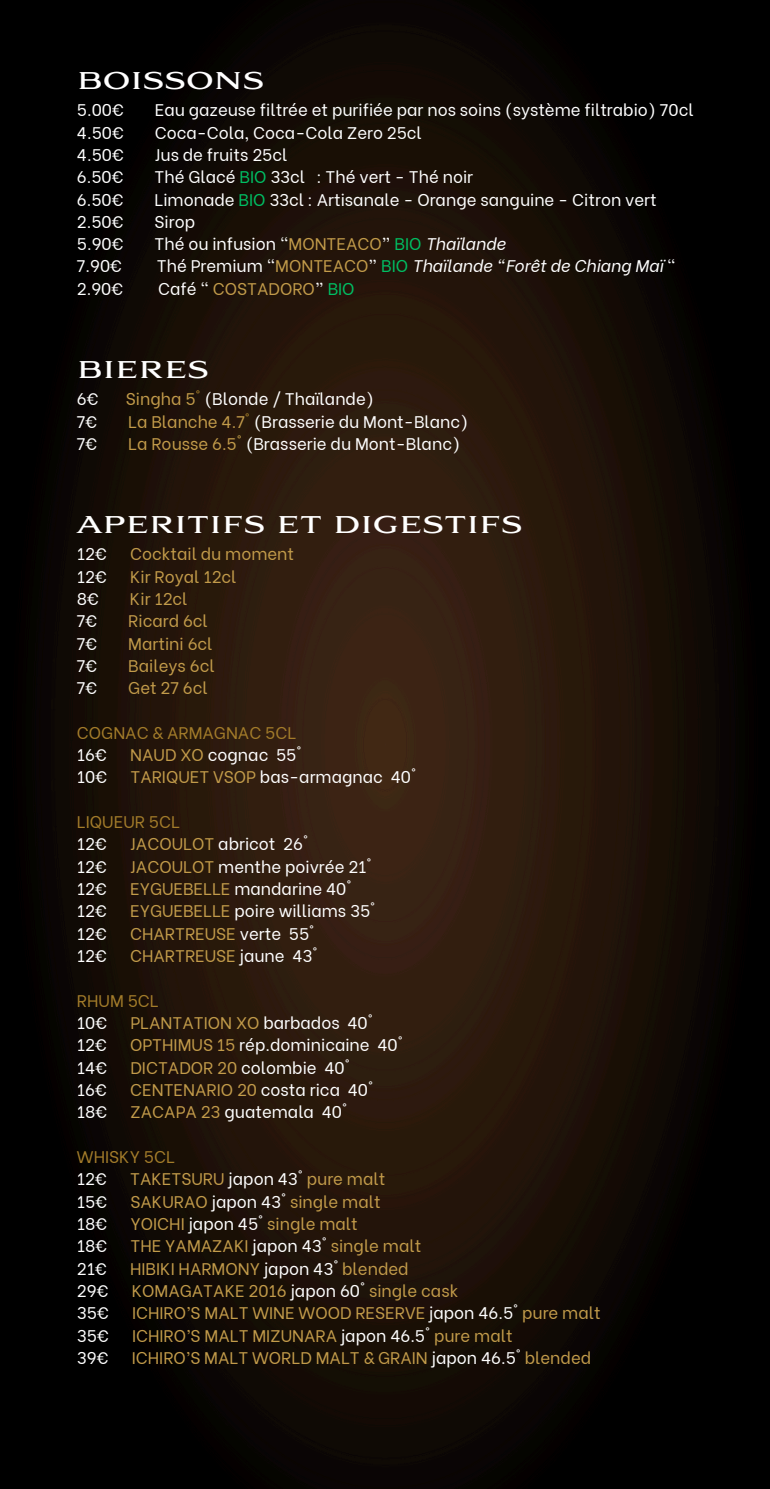
<style>
.page{position:relative;width:770px;height:1489px;background:#fff}
.page>*{position:absolute;margin:0;border:0;box-sizing:border-box;transform-origin:0 0}
.t1{font:27.3px "Aviano Serif W00";color:#fff}
.t2{font:16.8px "Be Vietnam";color:#fff}
.t3{font:16.8px "Be Vietnam";color:#c29b4a}
.t4{font:16.8px/22.4px "Be Vietnam";color:#a37c2a}
.t5{font:italic 16.8px "Be Vietnam";color:#fff}
.s1{color:#00bf63}
.s2{color:#c29b4a}
.s3{font-style:italic}
.s4{font-style:normal}
.s5{font-style:normal;color:#c29b4a}
.s6{font-style:normal;color:#00bf63}
.s7{color:#fff}
.s8{color:#a37c2a}
</style>
<div class="page">
<img style="left:0;top:0;width:769px;height:1488px">
<p class="t1" style="left:77px;top:61px;width:189px">BOISSONS</p>
<p class="t2" style="left:77px;top:96px;width:48px">5.00€</p>
<p class="t2" style="left:155px;top:96px;width:540px">Eau gazeuse filtrée et purifiée par nos soins (système filtrabio) 70cl</p>
<p class="t2" style="left:77px;top:118px;width:48px">4.50€</p>
<p class="t2" style="left:155px;top:118px;width:268px">Coca-Cola, Coca-Cola Zero 25cl</p>
<p class="t2" style="left:77px;top:141px;width:48px">4.50€</p>
<p class="t2" style="left:155px;top:141px;width:134px">Jus de fruits 25cl</p>
<p class="t2" style="left:77px;top:163px;width:48px">6.50€</p>
<p class="t2" style="left:154px;top:163px;width:320px">Thé Glacé <span class="s1">BIO</span> 33cl : Thé vert - Thé noir</p>
<p class="t2" style="left:77px;top:185px;width:48px">6.50€</p>
<p class="t2" style="left:154px;top:185px;width:503px">Limonade <span class="s1">BIO</span> 33cl : Artisanale - Orange sanguine - Citron vert</p>
<p class="t2" style="left:77px;top:208px;width:48px">2.50€</p>
<p class="t2" style="left:154px;top:208px;width:42px">Sirop</p>
<p class="t2" style="left:77px;top:230px;width:48px">5.90€</p>
<p class="t2" style="left:154px;top:230px;width:352px">Thé ou infusion “<span class="s2">MONTEACO</span>” <span class="s1">BIO</span> <span class="s3">Thaïlande</span></p>
<p class="t2" style="left:77px;top:252px;width:47px">7.90€</p>
<p class="t5" style="left:157px;top:252px;width:520px"><span class="s4">Thé Premium “</span><span class="s5">MONTEACO</span><span class="s4">”</span> <span class="s6">BIO</span> Thaïlande “Forêt de Chiang Maï <span class="s4">“</span></p>
<p class="t2" style="left:77px;top:275px;width:48px">2.90€</p>
<p class="t3" style="left:158px;top:275px;width:198px"><span class="s7">Café “</span> COSTADORO<span class="s7">”</span> <span class="s1">BIO</span></p>
<p class="t1" style="left:77px;top:350px;width:133px">BIERES</p>
<p class="t2" style="left:77px;top:385px;width:23px">6€</p>
<p class="t2" style="left:126px;top:385px;width:250px"><span class="s2">Singha 5</span><span class="s8">°</span> (Blonde / Thaïlande)</p>
<p class="t2" style="left:77px;top:407px;width:22px">7€</p>
<p class="t2" style="left:128px;top:407px;width:341px"><span class="s2">La Blanche 4.7</span><span class="s8">°</span> (Brasserie du Mont-Blanc)</p>
<p class="t2" style="left:77px;top:430px;width:22px">7€</p>
<p class="t2" style="left:128px;top:430px;width:333px"><span class="s2">La Rousse 6.5°</span> (Brasserie du Mont-Blanc)</p>
<p class="t1" style="left:77px;top:505px;width:447px">APERITIFS ET DIGESTIFS</p>
<p class="t2" style="left:77px;top:540px;width:31px">12€</p>
<p class="t3" style="left:130px;top:540px;width:165px">Cocktail du moment</p>
<p class="t2" style="left:77px;top:562px;width:31px">12€</p>
<p class="t3" style="left:130px;top:562px;width:108px">Kir Royal 12cl</p>
<p class="t2" style="left:77px;top:585px;width:24px">8€</p>
<p class="t3" style="left:130px;top:585px;width:59px">Kir 12cl</p>
<p class="t2" style="left:77px;top:607px;width:22px">7€</p>
<p class="t3" style="left:128px;top:607px;width:81px">Ricard 6cl</p>
<p class="t2" style="left:77px;top:629px;width:22px">7€</p>
<p class="t3" style="left:128px;top:629px;width:86px">Martini 6cl</p>
<p class="t2" style="left:77px;top:652px;width:22px">7€</p>
<p class="t3" style="left:128px;top:652px;width:88px">Baileys 6cl</p>
<p class="t2" style="left:77px;top:674px;width:22px">7€</p>
<p class="t3" style="left:128px;top:674px;width:81px">Get 27 6cl</p>
<p class="t4" style="left:77px;top:720px;width:221px">COGNAC &amp; ARMAGNAC 5CL<br><span class="s7">16€</span></p>
<p class="t2" style="left:130px;top:741px;width:173px"><span class="s2">NAUD XO</span> cognac 55°</p>
<p class="t2" style="left:77px;top:763px;width:32px">10€</p>
<p class="t2" style="left:130px;top:763px;width:287px"><span class="s2">TARIQUET VSOP</span> bas-armagnac 40°</p>
<p class="t4" style="left:77px;top:809px;width:104px">LIQUEUR 5CL<br><span class="s7">12€</span></p>
<p class="t2" style="left:130px;top:830px;width:179px"><span class="s2">JACOULOT</span> abricot 26°</p>
<p class="t2" style="left:77px;top:852px;width:31px">12€</p>
<p class="t2" style="left:130px;top:852px;width:243px"><span class="s2">JACOULOT</span> menthe poivrée 21°</p>
<p class="t2" style="left:77px;top:875px;width:31px">12€</p>
<p class="t2" style="left:130px;top:875px;width:223px"><span class="s2">EYGUEBELLE</span> mandarine 40°</p>
<p class="t2" style="left:77px;top:897px;width:31px">12€</p>
<p class="t2" style="left:130px;top:897px;width:246px"><span class="s2">EYGUEBELLE</span> poire williams 35°</p>
<p class="t2" style="left:77px;top:919px;width:31px">12€</p>
<p class="t3" style="left:130px;top:919px;width:186px">CHARTREUSE <span class="s7">verte 55°</span></p>
<p class="t2" style="left:77px;top:942px;width:31px">12€</p>
<p class="t3" style="left:130px;top:942px;width:189px">CHARTREUSE <span class="s7">jaune 43°</span></p>
<p class="t4" style="left:77px;top:987px;width:83px">RHUM 5CL</p>
<p class="t2" style="left:77px;top:1009px;width:32px">10€</p>
<p class="t3" style="left:130px;top:1009px;width:211px">PLANTATION XO <span class="s7">barbados</span></p>
<p class="t2" style="left:347px;top:1009px;width:27px">40°</p>
<p class="t2" style="left:77px;top:1031px;width:31px">12€</p>
<p class="t2" style="left:130px;top:1031px;width:241px"><span class="s2">OPTHIMUS 15</span> rép.dominicaine</p>
<p class="t2" style="left:377px;top:1031px;width:27px">40°</p>
<p class="t2" style="left:77px;top:1053px;width:32px">14€</p>
<p class="t2" style="left:130px;top:1053px;width:221px"><span class="s2">DICTADOR 20</span> colombie 40°</p>
<h1 class="t2" style="left:77px;top:1075px;width:31px">16€</h1>
<h1 class="t3" style="left:130px;top:1075px;width:211px">CENTENARIO 20 <span class="s7">costa rica</span></h1>
<p class="t2" style="left:347px;top:1075px;width:27px">40°</p>
<p class="t2" style="left:77px;top:1098px;width:32px">18€</p>
<p class="t2" style="left:130px;top:1098px;width:218px"><span class="s2">ZACAPA 23</span> guatemala 40°</p>
<p class="t4" style="left:77px;top:1143px;width:99px">WHISKY 5CL<br><span class="s7">12€</span></p>
<p class="t3" style="left:130px;top:1165px;width:256px">TAKETSURU <span class="s7">japon 43°</span> pure malt</p>
<p class="t2" style="left:77px;top:1187px;width:32px">15€</p>
<p class="t3" style="left:130px;top:1187px;width:251px">SAKURAO <span class="s7">japon 43°</span> single malt</p>
<p class="t2" style="left:77px;top:1209px;width:32px">18€</p>
<p class="t3" style="left:130px;top:1209px;width:229px">YOICHI <span class="s7">japon 45°</span> single malt</p>
<p class="t2" style="left:77px;top:1232px;width:32px">18€</p>
<p class="t3" style="left:130px;top:1232px;width:292px">THE YAMAZAKI <span class="s7">japon 43°</span> single malt</p>
<p class="t2" style="left:77px;top:1254px;width:31px">21€</p>
<p class="t3" style="left:130px;top:1254px;width:280px">HIBIKI HARMONY <span class="s7">japon 43°</span> blended</p>
<p class="t2" style="left:77px;top:1276px;width:33px">29€</p>
<p class="t3" style="left:132px;top:1276px;width:328px">KOMAGATAKE 2016 <span class="s7">japon 60°</span> single cask</p>
<p class="t2" style="left:77px;top:1299px;width:33px">35€</p>
<p class="t3" style="left:132px;top:1299px;width:470px">ICHIRO’S MALT WINE WOOD RESERVE <span class="s7">japon 46.5°</span> pure malt</p>
<p class="t2" style="left:77px;top:1321px;width:33px">35€</p>
<p class="t3" style="left:132px;top:1321px;width:382px">ICHIRO’S MALT MIZUNARA <span class="s7">japon 46.5°</span> pure malt</p>
<p class="t2" style="left:77px;top:1343px;width:33px">39€</p>
<p class="t3" style="left:132px;top:1343px;width:460px">ICHIRO’S MALT WORLD MALT &amp; GRAIN <span class="s7">japon 46.5°</span> blended</p>
</div>
